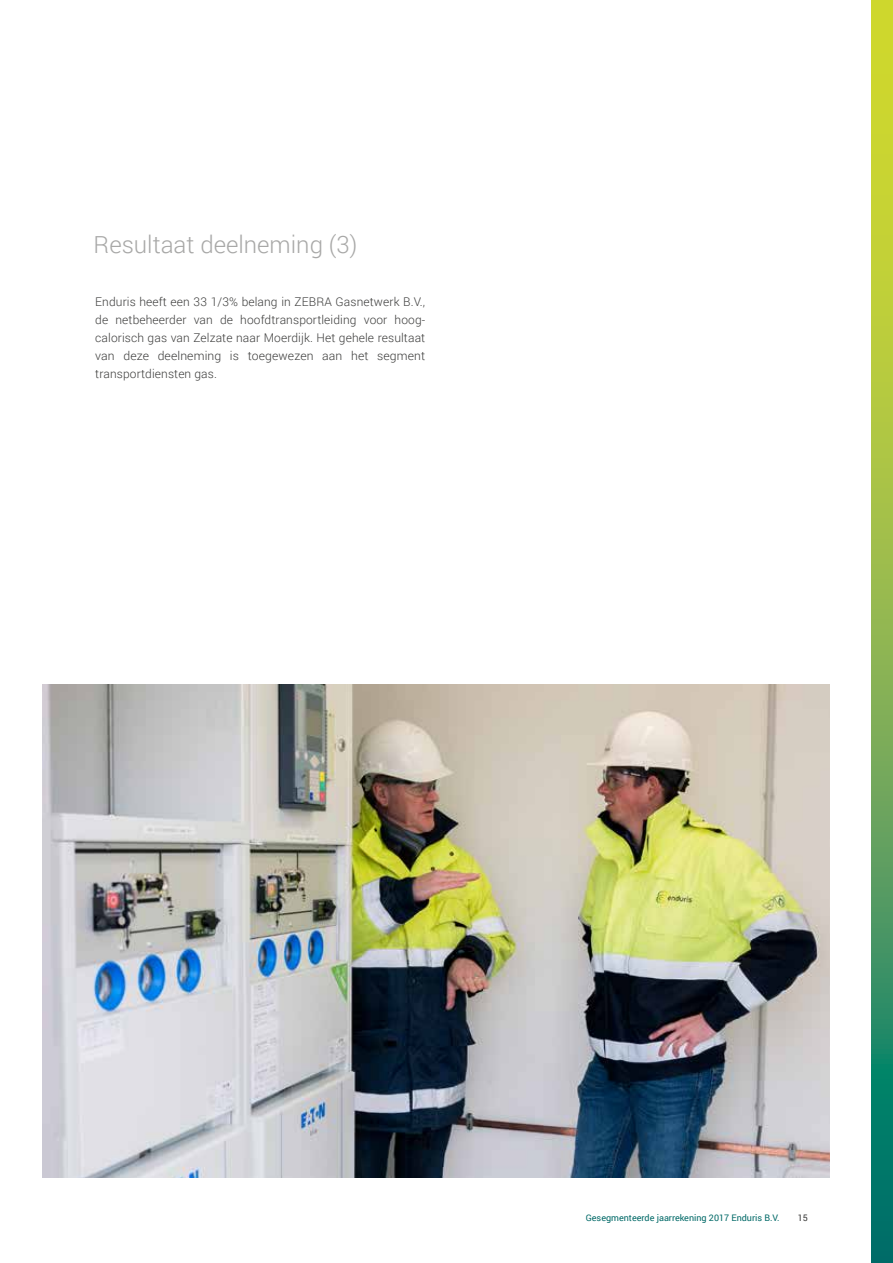
<style>
.page{position:relative;width:893px;height:1263px;background:#fff}
.page>*{position:absolute;margin:0;border:0;box-sizing:border-box;transform-origin:0 0}
.t1{font:24px "Enduris Roboto Light";color:#a8a8a7}
.t2{font:12px/18px "Enduris Roboto Light";letter-spacing:.01em;color:#3c3c3b;text-align:justify}
.t3{font:9px "Enduris Roboto Regular";color:#006967}
.t4{font:9px "Enduris Roboto Regular";color:#3c3c3b}
</style>
<div class="page">
<img style="left:43px;top:685px;width:786px;height:493px">
<svg style="left:872px;top:0;width:21px;height:1263px;background:#7caf4f"></svg>
<h1 class="t1" style="left:94px;top:227px;width:265px">Resultaat deelneming (3)</h1>
<p class="t2" style="left:95px;top:292px;width:331px">Enduris heeft een 33 1/3% belang in ZEBRA Gasnetwerk B.V., de netbeheerder van de hoofdtransportleiding voor hoog&shy;calorisch gas van Zelzate naar Moerdijk. Het gehele resultaat van deze deelneming is toegewezen aan het segment transportdiensten gas.</p>
<p class="t3" style="left:586px;top:1211px;width:195px">Gesegmenteerde jaarrekening 2017 Enduris B.V.</p>
<p class="t4" style="left:798px;top:1211px;width:12px">15</p>
</div>
